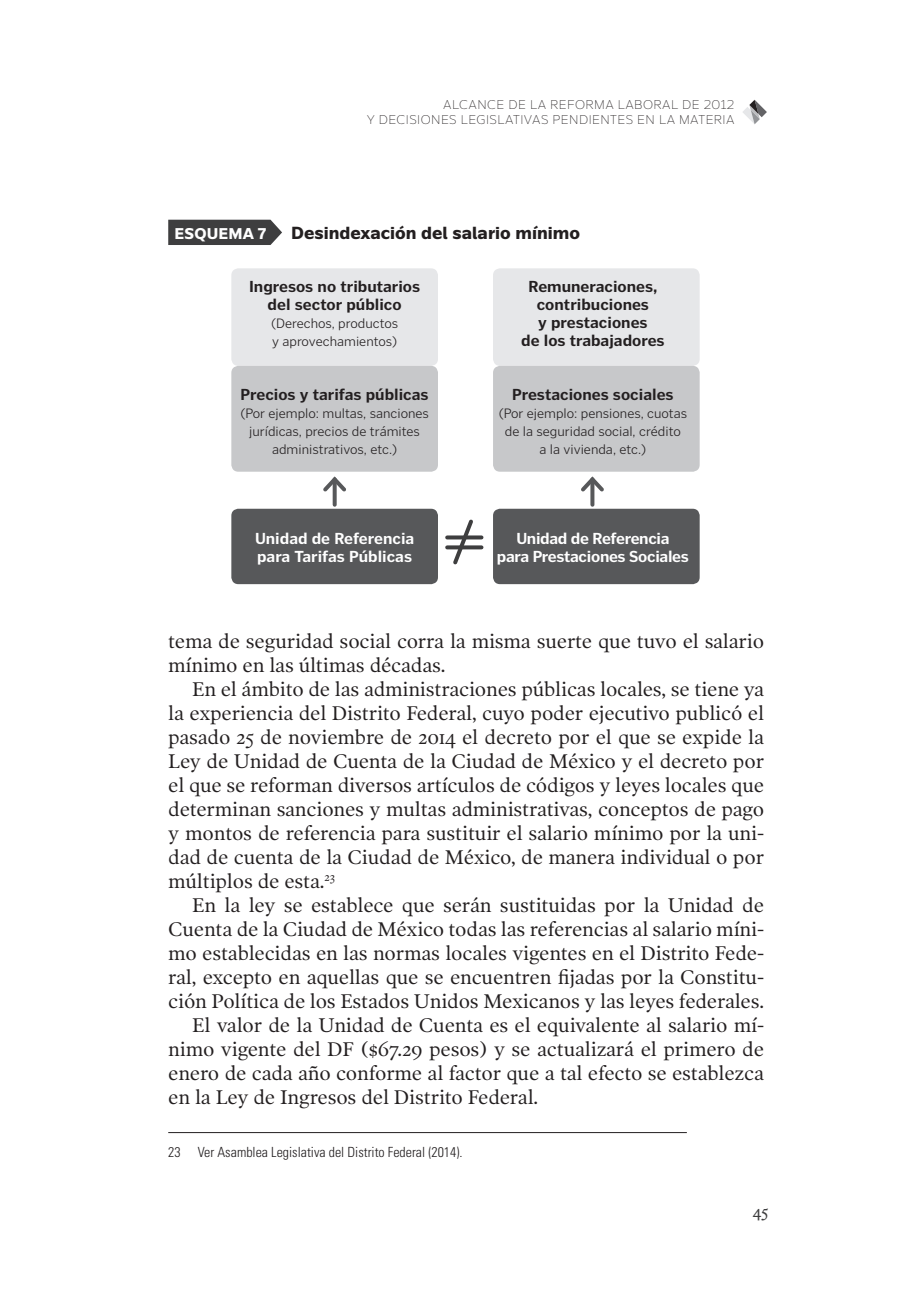
<style>
.page{position:relative;width:908px;height:1304px;background:#fff}
.page>*{position:absolute;margin:0;border:0;box-sizing:border-box;transform-origin:0 0}
.CI_texto{font:20px/24px "Poynter OS Text One";letter-spacing:-.01em;color:#231f20;text-align:justify}
.CI_Titulo_tabla_ok{font:700 18px "Global";color:#231f20}
.CI_tabla_ok{font:700 16px/18px "Poynter Gothic Text";color:#231f20;text-align:center}
.CI_tabla_ok-2{font:700 16px/18px "Poynter Gothic Text";letter-spacing:-.02em;color:#fff;text-align:center}
.CI_tabla_ok-3{font:700 16px/18px "Poynter Gothic Text";color:#fff}
.CI_Titulo_tabla_ok-2{font:700 16px "Global";letter-spacing:.01em;color:#fff}
.t1{font:16px "Poynter OS Text Three";color:#3e3e3f}
.CI_tabla_ok-4{font:300 14px/18px "Poynter Gothic Text";color:#231f20;text-align:center}
.Footnote_text{font:300 condensed 14px "Univers";color:#231f20}
.t2{font:100 13px/15.6px "Global";letter-spacing:.035em;color:#231f20;text-align:right}
</style>
<div class="page">
<svg style="left:743px;top:100px;width:23px;height:24px"></svg>
<div style="left:168px;top:220px;width:114px;height:25px;background:#3e3e3f"></div>
<div style="left:231px;top:268px;width:207px;height:98px;background:#e6e7e9;border-radius:7px"></div>
<div style="left:231px;top:366px;width:207px;height:106px;background:#c7c8ca;border-radius:7px"></div>
<div style="left:231px;top:509px;width:207px;height:75px;background:#57585a;border-radius:7px"></div>
<div style="left:493px;top:509px;width:206px;height:75px;background:#57585a;border-radius:7px"></div>
<div style="left:493px;top:268px;width:206px;height:98px;background:#e6e7e9;border-radius:7px"></div>
<div style="left:493px;top:366px;width:206px;height:106px;background:#c7c8ca;border-radius:7px"></div>
<svg style="left:332px;top:495px;width:4px;height:10px"></svg>
<svg style="left:323px;top:476px;width:23px;height:19px"></svg>
<svg style="left:590px;top:495px;width:4px;height:10px"></svg>
<svg style="left:581px;top:476px;width:23px;height:19px"></svg>
<svg style="left:447px;top:535px;width:34px;height:4px"></svg>
<svg style="left:447px;top:545px;width:34px;height:4px"></svg>
<svg style="left:450px;top:519px;width:26px;height:46px"></svg>
<hr style="left:168px;top:1132px;width:518px;height:1px;background:#231f20">
<p class="t2" style="left:367px;top:96px;width:369px">ALCANCE DE LA REFORMA LABORAL DE 2012<br>Y DECISIONES LEGISLATIVAS PENDIENTES EN LA MATERIA</p>
<p class="CI_Titulo_tabla_ok-2" style="left:174px;top:224px;width:93px">ESQUEMA 7</p>
<p class="CI_Titulo_tabla_ok" style="left:291px;top:222px;width:290px">Desindexación del salario mínimo</p>
<p class="CI_tabla_ok" style="left:249px;top:278px;width:173px">Ingresos no tributarios del sector público</p>
<p class="CI_tabla_ok-4" style="left:271px;top:315px;width:129px;text-align:left">(Derechos, productos y aprovechamientos)</p>
<p class="CI_tabla_ok" style="left:240px;top:386px;width:189px">Precios y tarifas públicas</p>
<p class="CI_tabla_ok-4" style="left:240px;top:405px;width:190px">(Por ejemplo: multas, sanciones jurídicas, precios de trámites administrativos, etc.)</p>
<p class="CI_tabla_ok-3" style="left:255px;top:530px;width:161px">Unidad de Referencia para Tarifas Públicas</p>
<p class="CI_tabla_ok" style="left:521px;top:278px;width:145px">Remuneraciones, contribuciones<br>y prestaciones<br>de los trabajadores</p>
<p class="CI_tabla_ok" style="left:512px;top:386px;width:163px">Prestaciones sociales</p>
<p class="CI_tabla_ok-4" style="left:498px;top:405px;width:190px">(Por ejemplo: pensiones, cuotas de la seguridad social, crédito<br>a la vivienda, etc.)</p>
<p class="CI_tabla_ok-2" style="left:496px;top:530px;width:193px">Unidad de Referencia<br>para Prestaciones Sociales</p>
<p class="CI_texto" style="left:168px;top:629px;width:597px">tema de seguridad social corra la misma suerte que tuvo el salario mínimo en las últimas décadas.</p>
<p class="CI_texto" style="left:168px;top:677px;width:597px;text-indent:24px">En el ámbito de las administraciones públicas locales, se tiene ya la experiencia del Distrito Federal, cuyo poder ejecutivo publicó el pasado 25 de noviembre de 2014 el decreto por el que se expide la Ley de Unidad de Cuenta de la Ciudad de México y el decreto por el que se reforman diversos artículos de códigos y leyes locales que determinan sanciones y multas administrativas, conceptos de pago y montos de referencia para sustituir el salario mínimo por la uni&shy;dad de cuenta de la Ciudad de México, de manera individual o por múltiplos de esta.<sup>23</sup></p>
<p class="CI_texto" style="left:168px;top:893px;width:597px;text-indent:24px">En la ley se establece que serán sustituidas por la Unidad de Cuenta de la Ciudad de México todas las referencias al salario míni&shy;mo establecidas en las normas locales vigentes en el Distrito Fede&shy;ral, excepto en aquellas que se encuentren fijadas por la Constitu&shy;ción Política de los Estados Unidos Mexicanos y las leyes federales.</p>
<p class="CI_texto" style="left:168px;top:1013px;width:597px;text-indent:24px">El valor de la Unidad de Cuenta es el equivalente al salario mí&shy;nimo vigente del DF ($67.29 pesos) y se actualizará el primero de enero de cada año conforme al factor que a tal efecto se establezca en la Ley de Ingresos del Distrito Federal.</p>
<p class="Footnote_text" style="left:168px;top:1143px;width:296px">23 Ver Asamblea Legislativa del Distrito Federal (2014).</p>
<p class="t1" style="left:752px;top:1201px;width:17px">45</p>
</div>
